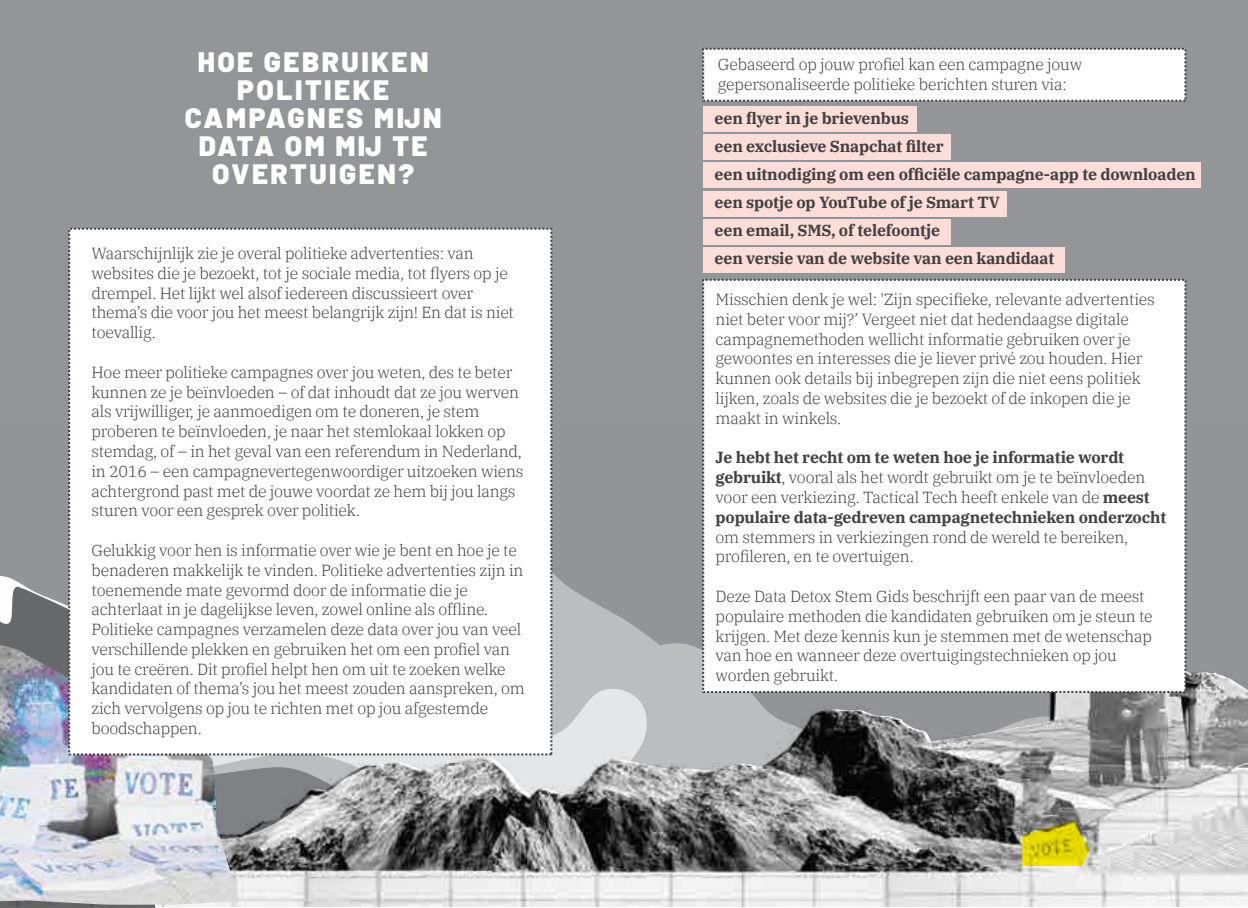
<style>
.page{position:relative;width:1248px;height:908px;background:#fff}
.page>*{position:absolute;margin:0;border:0;box-sizing:border-box;transform-origin:0 0}
.t1{font:900 28px/28px "Barlow";letter-spacing:.09em;color:#fff;text-align:center}
.t2{font:300 16px/19.8px "IBM Plex Serif";letter-spacing:-.015em;color:#414042}
.t3{font:700 16px/28px "IBM Plex Serif";letter-spacing:-.015em;color:#414042}
.s1{font-weight:300}
</style>
<div class="page">
<div style="left:0;top:0;width:1247px;height:424px;background:#939598"></div>
<img style="left:0;top:424px;width:1247px;height:482px">
<img style="left:0;top:644px;width:239px;height:260px">
<svg style="left:1022px;top:820px;width:67px;height:45px;background:#c6bd1e"></svg>
<div style="left:68px;top:227px;width:484px;height:528px;background:#fff;border:2px dashed #414042"></div>
<div style="left:703px;top:106px;width:213px;height:26px;background:#fdddd7"></div>
<div style="left:703px;top:134px;width:247px;height:26px;background:#fdddd7"></div>
<div style="left:703px;top:162px;width:497px;height:26px;background:#fdddd7"></div>
<div style="left:703px;top:191px;width:303px;height:26px;background:#fdddd7"></div>
<div style="left:703px;top:219px;width:247px;height:26px;background:#fdddd7"></div>
<div style="left:703px;top:247px;width:361px;height:26px;background:#fdddd7"></div>
<div style="left:702px;top:279px;width:484px;height:413px;background:#fff;border:2px dashed #414042"></div>
<div style="left:702px;top:48px;width:484px;height:54px;background:#fff;border:2px dashed #414042"></div>
<h1 class="t1" style="left:185px;top:46px;width:258px">HOE GEBRUIKEN<br>POLITIEKE<br>CAMPAGNES MIJN<br>DATA OM MIJ TE<br>OVERTUIGEN?</h1>
<p class="t2" style="left:91px;top:242px;width:424px">Waarschijnlijk zie je overal politieke advertenties: van websites die je bezoekt, tot je sociale media, tot flyers op je drempel. Het lijkt wel alsof iedereen discussieert over thema’s die voor jou het meest belangrijk zijn! En dat is niet toevallig.</p>
<p class="t2" style="left:91px;top:360px;width:433px">Hoe meer politieke campagnes over jou weten, des te beter kunnen ze je beïnvloeden – of dat inhoudt dat ze jou werven als vrijwilliger, je aanmoedigen om te doneren, je stem proberen te beïnvloeden, je naar het stemlokaal lokken op stemdag, of – in het geval van een referendum in Nederland, in 2016 – een campagnevertegenwoordiger uitzoeken wiens achtergrond past met de jouwe voordat ze hem bij jou langs sturen voor een gesprek over politiek.</p>
<p class="t2" style="left:91px;top:538px;width:435px">Gelukkig voor hen is informatie over wie je bent en hoe je te benaderen makkelijk te vinden. Politieke advertenties zijn in toenemende mate gevormd door de informatie die je achterlaat in je dagelijkse leven, zowel online als offline.<br>Politieke campagnes verzamelen deze data over jou van veel verschillende plekken en gebruiken het om een profiel van jou te creëren. Dit profiel helpt hen om uit te zoeken welke kandidaten of thema’s jou het meest zouden aanspreken, om zich vervolgens op jou te richten met op jou afgestemde boodschappen.</p>
<p class="t2" style="left:718px;top:53px;width:366px">Gebaseerd op jouw profiel kan een campagne jouw gepersonaliseerde politieke berichten sturen via:</p>
<p class="t3" style="left:714px;top:103px;width:482px">een flyer in je brievenbus<br>een exclusieve Snapchat filter<br>een uitnodiging om een officiële campagne-app te downloaden een spotje op YouTube of je Smart TV<br>een email, SMS, of telefoontje<br>een versie van de website van een kandidaat</p>
<p class="t2" style="left:715px;top:288px;width:441px">Misschien denk je wel: 'Zijn specifieke, relevante advertenties niet beter voor mij?’ Vergeet niet dat hedendaagse digitale campagnemethoden wellicht informatie gebruiken over je gewoontes en interesses die je liever privé zou houden. Hier kunnen ook details bij inbegrepen zijn die niet eens politiek lijken, zoals de websites die je bezoekt of de inkopen die je maakt in winkels.</p>
<p class="t3" style="left:715px;top:446px;width:452px;line-height:19.8px">Je hebt het recht om te weten hoe je informatie wordt gebruikt<span class="s1">, vooral als het wordt gebruikt om je te beïnvloeden voor een verkiezing. Tactical Tech heeft enkele van de</span> meest populaire data-gedreven campagnetechnieken onderzocht</p>
<p class="t2" style="left:715px;top:525px;width:414px">om stemmers in verkiezingen rond de wereld te bereiken, profileren, en te overtuigen.</p>
<p class="t2" style="left:715px;top:584px;width:438px">Deze Data Detox Stem Gids beschrijft een paar van de meest populaire methoden die kandidaten gebruiken om je steun te krijgen. Met deze kennis kun je stemmen met de wetenschap van hoe en wanneer deze overtuigingstechnieken op jou worden gebruikt.</p>
</div>
